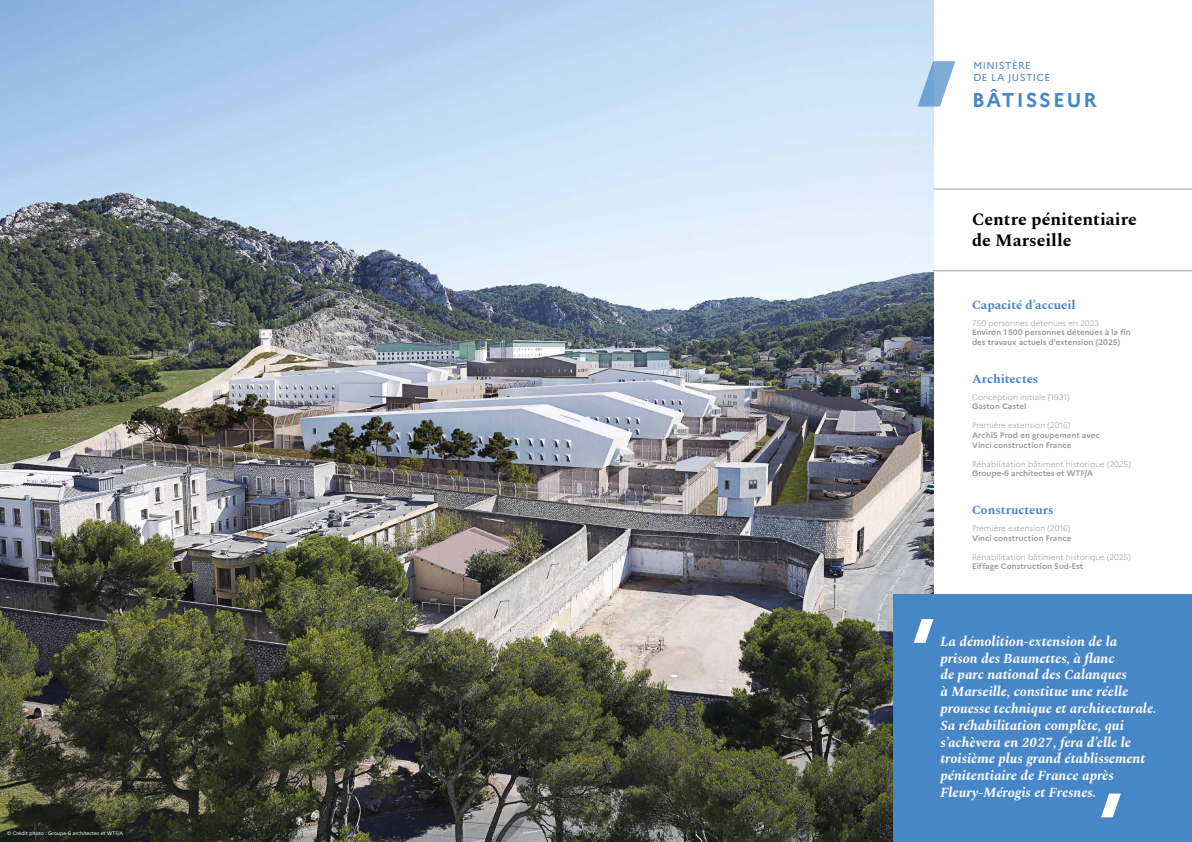
<style>
.page{position:relative;width:1192px;height:842px;background:#fff}
.page>*{position:absolute;margin:0;border:0;box-sizing:border-box;transform-origin:0 0}
.t1{font:700 20px "Marianne";letter-spacing:.1em;color:#4887c7}
.t2{font:700 17.5px/21px "Spectral";color:#000}
.t3{font:italic 700 14px/16.8px "Spectral";color:#fff}
.t4{font:700 12.5px "Spectral";color:#4887c7}
.t5{font:10px/12px "Marianne";letter-spacing:.05em;color:#4887c7}
.t6{font:700 8px/9.6px "Marianne";color:#9d9d9c}
.t7{font:300 8px "Marianne";color:#9d9d9c}
.t8{font:5px "Marianne";color:#fff}
</style>
<div class="page">
<img style="left:0;top:0;width:933px;height:842px">
<div style="left:894px;top:594px;width:298px;height:248px;background:#4887c7"></div>
<svg style="left:914px;top:619px;width:19px;height:24px"></svg>
<svg style="left:1101px;top:793px;width:20px;height:24px"></svg>
<hr style="left:933px;top:189px;width:259px;height:1px;background:#9d9d9c">
<hr style="left:933px;top:270px;width:259px;height:1px;background:#9d9d9c">
<svg style="left:918px;top:61px;width:37px;height:46px"></svg>
<p class="t8" style="left:7px;top:830px;width:117px">© Crédit photo : Groupe-6 architectes et WTF/A</p>
<p class="t5" style="left:973px;top:59px;width:78px">MINISTÈRE<br>DE LA JUSTICE</p>
<h1 class="t1" style="left:972px;top:87px;width:126px">BÂTISSEUR</h1>
<p class="t2" style="left:972px;top:208px;width:166px">Centre pénitentiaire de Marseille</p>
<p class="t4" style="left:972px;top:296px;width:105px">Capacité d’accueil</p>
<p class="t7" style="left:972px;top:318px;width:129px">750 personnes détenues en 2023</p>
<p class="t6" style="left:972px;top:328px;width:160px">Environ 1500 personnes détenues à la fin des travaux actuels d’extension (2025)</p>
<p class="t4" style="left:972px;top:370px;width:68px">Architectes</p>
<p class="t7" style="left:972px;top:392px;width:99px">Conception initiale (1931)</p>
<p class="t6" style="left:972px;top:401px;width:56px">Gaston Castel</p>
<p class="t7" style="left:972px;top:421px;width:100px">Première extension (2016)</p>
<p class="t6" style="left:972px;top:430px;width:129px">Archi5 Prod en groupement avec<br>Vinci construction France</p>
<p class="t7" style="left:972px;top:459px;width:160px">Réhabilitation bâtiment historique (2025)</p>
<p class="t6" style="left:972px;top:469px;width:122px">Groupe-6 architectes et WTF/A</p>
<p class="t4" style="left:972px;top:501px;width:83px">Constructeurs</p>
<p class="t7" style="left:972px;top:523px;width:100px">Première extension (2016)</p>
<p class="t6" style="left:972px;top:533px;width:101px">Vinci construction France</p>
<p class="t7" style="left:972px;top:552px;width:160px">Réhabilitation bâtiment historique (2025)</p>
<p class="t6" style="left:972px;top:562px;width:113px">Eiffage Construction Sud-Est</p>
<p class="t3" style="left:940px;top:632px;width:218px">La démolition-extension de la prison des Baumettes, à flanc<br>de parc national des Calanques<br>à Marseille, constitue une réelle prouesse technique et architecturale.<br>Sa réhabilitation complète, qui s’achèvera en 2027, fera d’elle le troisième plus grand établissement pénitentiaire de France après<br>Fleury-Mérogis et Fresnes.</p>
</div>
